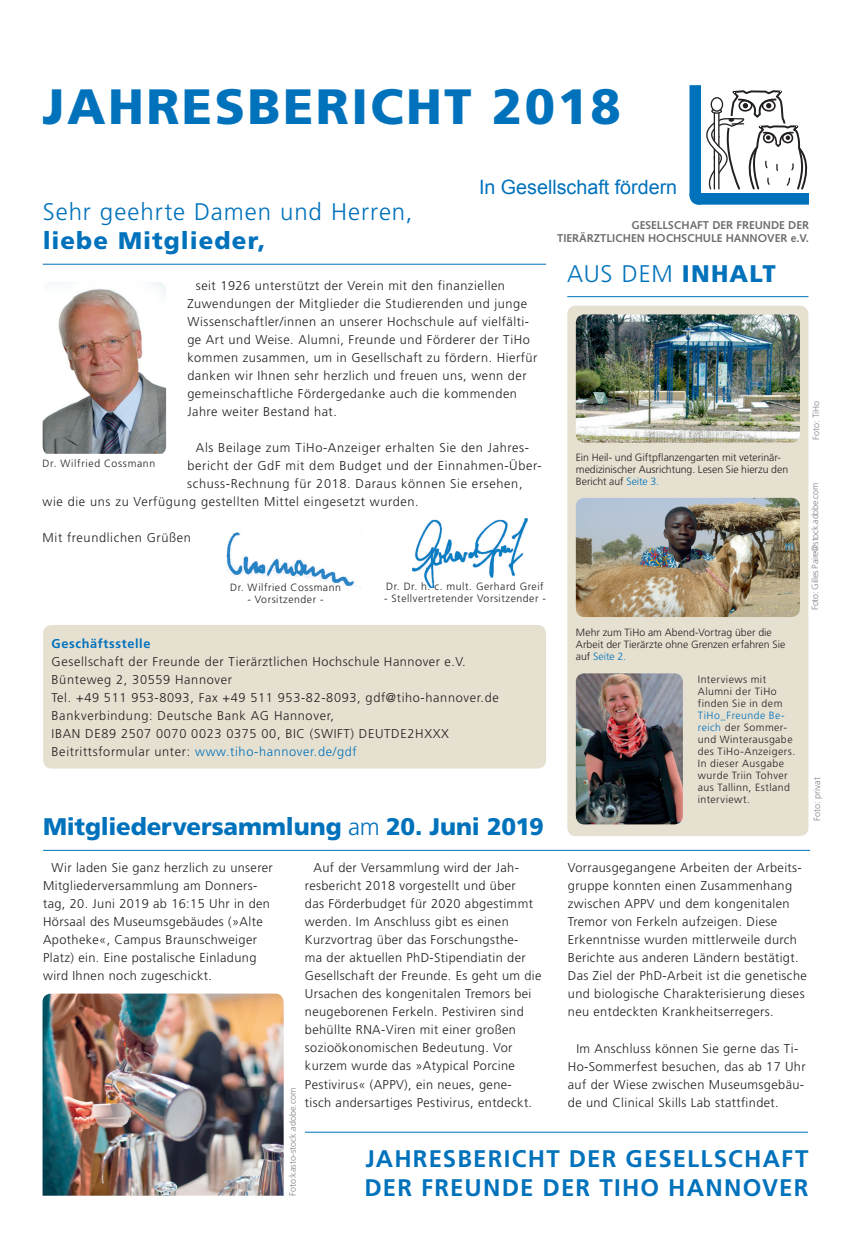
<style>
.page{position:relative;width:851px;height:1234px;background:#fff}
.page>*{position:absolute;margin:0;border:0;box-sizing:border-box;transform-origin:0 0}
.t1{font:900 49.5px "Frutiger";letter-spacing:.05em;color:#0072bc}
.t2{font:700 24px/28.8px "Frutiger";letter-spacing:.05em;color:#0072bc}
.t3{font:300 24px "Frutiger";letter-spacing:.04em;color:#0072bc}
.t4{font:900 24px "Frutiger";color:#0072bc}
.t5{font:900 24px "Frutiger";letter-spacing:.045em;color:#0072bc}
.t6{font:20.55px "Arial";color:#0072bc}
.t7{font:19.65px "Arial";color:#0072bc}
.t8{font:300 12.75px/18px "Frutiger";letter-spacing:.03em;color:#231f20}
.t9{font:300 12.75px/18px "Frutiger";letter-spacing:.05em;color:#231f20}
.t10{font:700 12.75px "Frutiger";letter-spacing:.05em;color:#0072bc}
.t11{font:700 12.3px/14.2px "Syntax";color:#6c6d70;text-align:right}
.t12{font:700 11.4px/13.2px "Syntax";color:#6c6d70;text-align:right}
.t13{font:300 10.5px/12px "Frutiger";letter-spacing:.035em;color:#231f20}
.t14{font:300 10.5px/12px "Frutiger";letter-spacing:-.005em;color:#231f20}
.t15{font:300 10.5px/12px "Frutiger";color:#231f20}
.t16{font:300 10.5px "Frutiger";letter-spacing:.06em;color:#231f20}
.t17{font:300 9px "Frutiger";color:#808285}
.t18{font:300 9px "Frutiger";letter-spacing:-.03em;color:#808285}
.s1{color:#0072bc}
.s2{font-weight:300}
.s3{font-weight:900}
</style>
<div class="page">
<div style="left:567px;top:305px;width:241px;height:531px;background:#e6e0d1;border-radius:9px"></div>
<div style="left:43px;top:625px;width:503px;height:143px;background:#e6e0d1;border-radius:9px"></div>
<hr style="left:305px;top:1131px;width:502px;height:1px;background:#0072bc">
<hr style="left:43px;top:264px;width:503px;height:1px;background:#0072bc">
<svg style="left:706px;top:90px;width:102px;height:100px"></svg>
<svg style="left:713px;top:114px;width:6px;height:24px"></svg>
<hr style="left:711px;top:109px;width:10px;height:4px;background:#dcdbdc;border-radius:50%">
<div style="left:711px;top:108px;width:11px;height:6px;border:1px solid #231f20;border-radius:50%"></div>
<svg style="left:711px;top:98px;width:11px;height:13px"></svg>
<div style="left:710px;top:97px;width:13px;height:15px;border:1px solid #231f20;border-radius:50%"></div>
<hr style="left:714px;top:158px;width:4px;height:30px;background:#fff">
<hr style="left:718px;top:158px;width:1px;height:31px;background:#231f20">
<hr style="left:714px;top:157px;width:3px;height:32px;background:#fff">
<hr style="left:713px;top:156px;width:2px;height:33px;background:#231f20">
<div style="left:689px;top:85px;width:12px;height:120px;background:#0072bc"></div>
<div style="left:689px;top:193px;width:119px;height:12px;background:#0072bc"></div>
<hr style="left:43px;top:849px;width:766px;height:1px;background:#0072bc">
<hr style="left:567px;top:296px;width:241px;height:1px;background:#0072bc">
<img style="left:43px;top:993px;width:240px;height:202px">
<img style="left:226px;top:532px;width:129px;height:55px">
<img style="left:412px;top:518px;width:115px;height:70px">
<img style="left:43px;top:282px;width:123px;height:171px">
<img style="left:575px;top:497px;width:224px;height:120px">
<img style="left:575px;top:314px;width:224px;height:128px">
<img style="left:575px;top:673px;width:107px;height:151px">
<h1 class="t1" style="left:43px;top:76px;width:579px">JAHRESBERICHT 2018</h1>
<h3 class="t7" style="left:479px;top:176px;width:200px">In Gesellschaft fördern</h3>
<h3 class="t6" style="left:471px;top:177px;width:208px">In Gesellschaft fördern</h3>
<h2 class="t3" style="left:43px;top:198px;width:371px">Sehr geehrte Damen und Herren,</h2>
<h2 class="t5" style="left:43px;top:226px;width:224px">liebe Mitglieder,</h2>
<p class="t12" style="left:557px;top:218px;width:253px">GESELLSCHAFT DER FREUNDE DER<br>TIERÄRZTLICHEN HOCHSCHULE HANNOVER e.V.</p>
<p class="t11" style="left:536px;top:217px;width:274px">GESELLSCHAFT DER FREUNDE DER<br>TIERÄRZTLICHEN HOCHSCHULE HANNOVER e.V.</p>
<p class="t8" style="left:187px;top:276px;width:351px;text-indent:9px">seit 1926 unterstützt der Verein mit den finanziellen Zuwendungen der Mitglieder die Studierenden und junge Wissenschaftler/innen an unserer Hochschule auf vielfälti&shy;ge Art und Weise. Alumni, Freunde und Förderer der TiHo kommen zusammen, um in Gesellschaft zu fördern. Hierfür danken wir Ihnen sehr herzlich und freuen uns, wenn der gemeinschaftliche Fördergedanke auch die kommenden Jahre weiter Bestand hat.</p>
<p class="t9" style="left:196px;top:438px;width:334px">Als Beilage zum TiHo-Anzeiger erhalten Sie den Jahres-</p>
<p class="t9" style="left:187px;top:456px;width:356px">bericht der GdF mit dem Budget und der Einnahmen-Über-</p>
<p class="t9" style="left:187px;top:474px;width:337px">schuss-Rechnung für 2018. Daraus können Sie ersehen,</p>
<p class="t9" style="left:43px;top:492px;width:377px">wie die uns zu Verfügung gestellten Mittel eingesetzt wurden.</p>
<p class="t9" style="left:43px;top:528px;width:150px">Mit freundlichen Grüßen</p>
<p class="t16" style="left:43px;top:457px;width:114px">Dr. Wilfried Cossmann</p>
<p class="t13" style="left:230px;top:581px;width:112px">Dr. Wilfried Cossmann</p>
<p class="t13" style="left:247px;top:593px;width:78px">- Vorsitzender -</p>
<p class="t13" style="left:386px;top:580px;width:159px">Dr. Dr. h. c. mult. Gerhard Greif</p>
<p class="t13" style="left:384px;top:592px;width:163px">- Stellvertretender Vorsitzender -</p>
<p class="t10" style="left:52px;top:635px;width:100px">Geschäftsstelle</p>
<p class="t9" style="left:52px;top:652px;width:448px">Gesellschaft der Freunde der Tierärztlichen Hochschule Hannover e.V.<br>Bünteweg 2, 30559 Hannover<br>Tel. +49 511 953-8093, Fax +49 511 953-82-8093, gdf@tiho-hannover.de Bankverbindung: Deutsche Bank AG Hannover,<br>IBAN DE89 2507 0070 0023 0375 00, BIC (SWIFT) DEUTDE2HXXX Beitrittsformular unter: <span class="s1">www.tiho-hannover.de/gdf</span></p>
<h2 class="t4" style="left:43px;top:812px;width:502px">Mitgliederversammlung <span class="s2">am</span> 20. Juni 2019</h2>
<h2 class="t3" style="left:567px;top:260px;width:210px">AUS DEM <span class="s3">INHALT</span></h2>
<p class="t14" style="left:575px;top:451px;width:214px">Ein Heil- und Giftpflanzengarten mit veterinär&shy;medizinischer Ausrichtung. Lesen Sie hierzu den<br>Bericht auf <span class="s1">Seite 3.</span></p>
<p class="t15" style="left:575px;top:626px;width:211px">Mehr zum TiHo am Abend-Vortrag über die<br>Arbeit der Tierärzte ohne Grenzen erfahren Sie auf <span class="s1">Seite 2.</span></p>
<p class="t13" style="left:697px;top:673px;width:86px">Interviews mit<br>Alumni der TiHo finden Sie in dem</p>
<p class="t13" style="left:697px;top:709px;width:99px"><span class="s1">TiHo_Freunde Be&shy;reich</span> der Sommer&shy;und Winterausgabe des TiHo-Anzeigers.<br>In dieser Ausgabe wurde Triin Tohver aus Tallinn, Estland interviewt.</p>
<p class="t17" style="left:810px;top:440px;width:41px;rotate:-90deg">Foto: TiHo</p>
<p class="t18" style="left:809px;top:610px;width:129px;rotate:-90deg">Foto: Gilles Paire@stock.adobe.com</p>
<p class="t17" style="left:811px;top:820px;width:45px;rotate:-90deg">Foto: privat</p>
<p class="t8" style="left:43px;top:858px;width:231px;text-indent:9px">Wir laden Sie ganz herzlich zu unserer Mitgliederversammlung am Donners&shy;tag, 20. Juni 2019 ab 16:15 Uhr in den Hörsaal des Museumsgebäudes (»Alte Apotheke«, Campus Braunschweiger Platz) ein. Eine postalische Einladung wird Ihnen noch zugeschickt.</p>
<p class="t17" style="left:287px;top:1195px;width:110px;rotate:-90deg">Foto:kasto-stock.adobe.com</p>
<p class="t8" style="left:305px;top:858px;width:238px;text-indent:9px">Auf der Versammlung wird der Jah&shy;resbericht 2018 vorgestellt und über<br>das Förderbudget für 2020 abgestimmt werden. Im Anschluss gibt es einen Kurzvortrag über das Forschungsthe-<br>ma der aktuellen PhD-Stipendiatin der Gesellschaft der Freunde. Es geht um die Ursachen des kongenitalen Tremors bei neugeborenen Ferkeln. Pestiviren sind behüllte RNA-Viren mit einer großen sozioökonomischen Bedeutung. Vor kurzem wurde das »Atypical Porcine Pestivirus« (APPV), ein neues, gene-<br>tisch andersartiges Pestivirus, entdeckt.</p>
<p class="t8" style="left:567px;top:858px;width:240px">Vorrausgegangene Arbeiten der Arbeits&shy;gruppe konnten einen Zusammenhang zwischen APPV und dem kongenitalen Tremor von Ferkeln aufzeigen. Diese Erkenntnisse wurden mittlerweile durch Berichte aus anderen Ländern bestätigt.<br>Das Ziel der PhD-Arbeit ist die genetische und biologische Charakterisierung dieses neu entdeckten Krankheitserregers.</p>
<p class="t8" style="left:567px;top:1038px;width:239px;text-indent:9px">Im Anschluss können Sie gerne das Ti-Ho-Sommerfest besuchen, das ab 17 Uhr auf der Wiese zwischen Museumsgebäu&shy;de und Clinical Skills Lab stattfindet.</p>
<h2 class="t2" style="left:364px;top:1143px;width:445px">JAHRESBERICHT DER GESELLSCHAFT<br>DER FREUNDE DER TIHO HANNOVER</h2>
</div>
